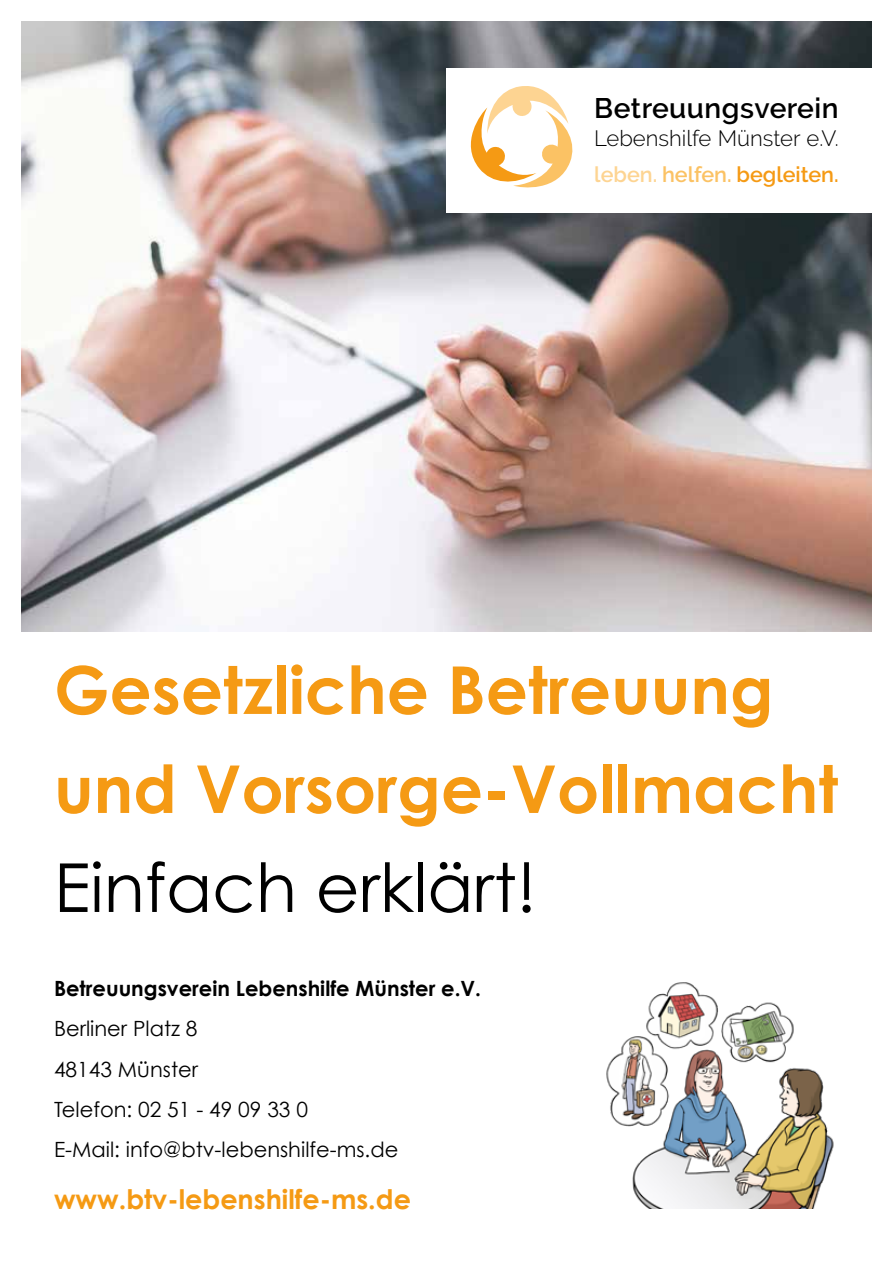
<style>
.page{position:relative;width:893px;height:1263px;background:#fff}
.page>*{position:absolute;margin:0;border:0;box-sizing:border-box;transform-origin:0 0}
.t1{font:67.5px "Century Gothic";color:#000}
.t2{font:700 66px/99px "Century Gothic";color:#f59a14}
.t3{font:600 28.2px "Raleway";letter-spacing:.02em;color:#000}
.t4{font:700 27px "Century Gothic";color:#f59a14}
.t5{font:300 22.05px "Raleway";color:#000}
.t6{font:600 21.6px "Raleway";color:#f59a14}
.t7{font:21px/40.2px "Century Gothic";color:#000}
.t8{font:700 21px "Century Gothic";color:#000}
.s1{color:#fdd492}
.s2{color:#fbc264}
</style>
<div class="page">
<img style="left:21px;top:21px;width:851px;height:610px">
<div style="left:446px;top:68px;width:447px;height:145px;background:#fff"></div>
<svg style="left:471px;top:86px;width:102px;height:101px"></svg>
<img style="left:606px;top:982px;width:228px;height:227px">
<h3 class="t3" style="left:594px;top:91px;width:246px">Betreuungsverein</h3>
<p class="t5" style="left:594px;top:126px;width:246px">Lebenshilfe Münster e.V.</p>
<p class="t6" style="left:594px;top:162px;width:246px"><span class="s1">leben.</span> <span class="s2">helfen.</span> begleiten.</p>
<h2 class="t2" style="left:54px;top:639px;width:786px">Gesetzliche Betreuung und Vorsorge-Vollmacht</h2>
<h1 class="t1" style="left:54px;top:846px;width:484px">Einfach erklärt!</h1>
<p class="t8" style="left:54px;top:975px;width:429px">Betreuungsverein Lebenshilfe Münster e.V.</p>
<p class="t7" style="left:54px;top:1008px;width:346px">Berliner Platz 8<br>48143 Münster<br>Telefon: 02 51 - 49 09 33 0<br>E-Mail: info@btv-lebenshilfe-ms.de</p>
<p class="t4" style="left:54px;top:1182px;width:358px">www.btv-lebenshilfe-ms.de</p>
</div>
